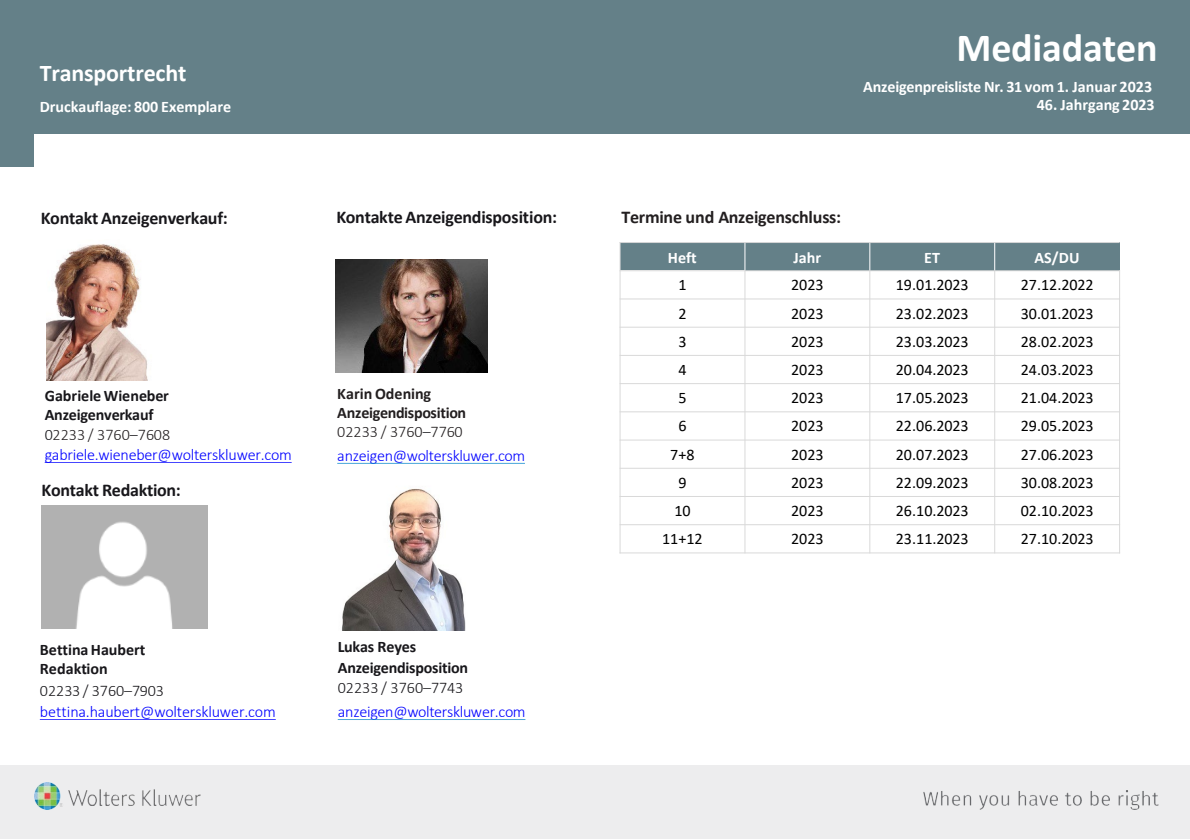
<style>
.page{position:relative;width:1190px;height:840px;background:#fff}
.page>*{position:absolute;margin:0;border:0;box-sizing:border-box;transform-origin:0 0}
.t1{font:700 40px "Calibri";letter-spacing:-.005em;color:#fff}
.t2{font:700 24px "Calibri";letter-spacing:-.005em;color:#fff}
.t3{font:700 18px "Calibri";letter-spacing:-.015em;color:#18171b}
.t4{font:700 18px "Calibri";letter-spacing:-.01em;color:#231f20}
.t5{font:16px "Calibri";color:#000}
.t6{font:300 16px/19.8px "Calibri";letter-spacing:-.015em;color:#00f}
.t7{font:700 16px "Calibri";letter-spacing:-.005em;color:#fff}
.t8{font:700 16px/19.2px "Calibri";letter-spacing:-.01em;color:#18171b}
.t9{font:700 16px/19.2px "Calibri";letter-spacing:-.015em;color:#231f20}
.t10{font:300 16px "Calibri";color:#18171b}
.s1{font-weight:700;color:#18171b}
.s2{color:#18171b}
.s3{color:#231f20}
.s4{font-weight:300}
.s5{font-weight:300;color:#18171b}
</style>
<div class="page">
<svg style="left:40px;top:719px;width:236px;height:1px"></svg>
<div style="left:0;top:765px;width:1190px;height:74px;background:#ededee"></div>
<img style="left:34px;top:783px;width:166px;height:26px">
<img style="left:924px;top:790px;width:234px;height:20px">
<div style="left:0;top:133px;width:34px;height:34px;background:#648088"></div>
<div style="left:0;top:0;width:1190px;height:133px;background:#648088"></div>
<img style="left:41px;top:505px;width:167px;height:123px">
<div style="left:620px;top:243px;width:125px;height:28px;background:#648088"></div>
<div style="left:745px;top:243px;width:125px;height:28px;background:#648088"></div>
<div style="left:870px;top:243px;width:125px;height:28px;background:#648088"></div>
<div style="left:995px;top:243px;width:125px;height:28px;background:#648088"></div>
<svg style="left:744px;top:243px;width:1px;height:27px"></svg>
<hr style="left:744px;top:271px;width:1px;height:282px;background:#d9d9d9">
<svg style="left:869px;top:243px;width:1px;height:27px"></svg>
<hr style="left:869px;top:271px;width:1px;height:282px;background:#d9d9d9">
<svg style="left:994px;top:243px;width:1px;height:27px"></svg>
<hr style="left:994px;top:271px;width:1px;height:282px;background:#d9d9d9">
<hr style="left:620px;top:270px;width:500px;height:1px;background:#d9d9d9">
<hr style="left:620px;top:298px;width:500px;height:1px;background:#d9d9d9">
<hr style="left:620px;top:327px;width:500px;height:1px;background:#d9d9d9">
<hr style="left:620px;top:355px;width:500px;height:1px;background:#d9d9d9">
<hr style="left:620px;top:383px;width:500px;height:1px;background:#d9d9d9">
<hr style="left:620px;top:411px;width:500px;height:1px;background:#d9d9d9">
<hr style="left:620px;top:440px;width:500px;height:1px;background:#d9d9d9">
<hr style="left:620px;top:468px;width:500px;height:1px;background:#d9d9d9">
<hr style="left:620px;top:496px;width:500px;height:1px;background:#d9d9d9">
<hr style="left:620px;top:524px;width:500px;height:1px;background:#d9d9d9">
<hr style="left:620px;top:242px;width:1px;height:311px;background:#d9d9d9">
<hr style="left:1119px;top:270px;width:1px;height:283px;background:#d9d9d9">
<hr style="left:620px;top:242px;width:500px;height:1px;background:#d9d9d9">
<hr style="left:620px;top:552px;width:500px;height:1px;background:#d9d9d9">
<img style="left:336px;top:259px;width:151px;height:114px">
<svg style="left:337px;top:463px;width:188px;height:1px"></svg>
<svg style="left:338px;top:719px;width:187px;height:1px"></svg>
<img style="left:341px;top:488px;width:125px;height:142px">
<svg style="left:45px;top:462px;width:247px;height:1px"></svg>
<img style="left:47px;top:244px;width:101px;height:137px">
<p class="t2" style="left:40px;top:56px;width:148px">Transportrecht</p>
<p class="t7" style="left:40px;top:95px;width:193px">Druckauflage: 800 Exemplare</p>
<p class="t3" style="left:41px;top:205px;width:189px">Kontakt Anzeigenverkauf:</p>
<p class="t6" style="left:45px;top:385px;width:249px"><span class="s1">Gabriele Wieneber<br>Anzeigenverkauf<br></span><span class="s2">0</span><span class="s3">2233 / 3760</span><span class="s2">–</span><span class="s3">7608 </span>gabriele.wieneber@wolterskluwer.com</p>
<p class="t3" style="left:42px;top:478px;width:141px">Kontakt Redaktion:</p>
<p class="t8" style="left:40px;top:640px;width:107px">Bettina Haubert<br>Redaktion</p>
<p class="t10" style="left:40px;top:681px;width:126px">02233 / 3760–7903</p>
<p class="t6" style="left:40px;top:702px;width:237px">bettina.haubert@wolterskluwer.com</p>
<h2 class="t1" style="left:956px;top:20px;width:203px">Mediadaten</h2>
<p class="t7" style="left:863px;top:75px;width:290px">Anzeigenpreisliste Nr. 31 vom 1. Januar 2023</p>
<p class="t7" style="left:1037px;top:93px;width:119px">46. Jahrgang 2023</p>
<p class="t3" style="left:336px;top:204px;width:222px">Kontakte Anzeigendisposition:</p>
<p class="t4" style="left:621px;top:205px;width:221px">Termine und Anzeigenschluss:</p>
<p class="t9" style="left:337px;top:384px;width:130px">Karin Odening<br>Anzeigendisposition<br><span class="s4">02233 / 3760</span><span class="s5">–</span><span class="s4">7760</span></p>
<p class="t6" style="left:337px;top:445px;width:189px">anzeigen@wolterskluwer.com</p>
<p class="t8" style="left:338px;top:636px;width:80px">Lukas Reyes</p>
<p class="t8" style="left:338px;top:658px;width:132px">Anzeigendisposition<br><span class="s4">02233 / 3760–7743</span></p>
<p class="t6" style="left:338px;top:702px;width:189px">anzeigen@wolterskluwer.com</p>
<p class="t7" style="left:668px;top:246px;width:30px">Heft</p>
<p class="t7" style="left:794px;top:246px;width:29px">Jahr</p>
<p class="t7" style="left:924px;top:246px;width:17px">ET</p>
<p class="t7" style="left:1034px;top:246px;width:47px">AS/DU</p>
<p class="t5" style="left:678px;top:274px;width:10px">1</p>
<p class="t5" style="left:791px;top:274px;width:34px">2023</p>
<p class="t5" style="left:896px;top:274px;width:74px">19.01.2023</p>
<p class="t5" style="left:1021px;top:274px;width:74px">27.12.2022</p>
<p class="t5" style="left:678px;top:302px;width:10px">2</p>
<p class="t5" style="left:791px;top:302px;width:34px">2023</p>
<p class="t5" style="left:896px;top:302px;width:74px">23.02.2023</p>
<p class="t5" style="left:1021px;top:302px;width:74px">30.01.2023</p>
<p class="t5" style="left:678px;top:330px;width:10px">3</p>
<p class="t5" style="left:791px;top:330px;width:34px">2023</p>
<p class="t5" style="left:896px;top:330px;width:74px">23.03.2023</p>
<p class="t5" style="left:1021px;top:330px;width:74px">28.02.2023</p>
<p class="t5" style="left:678px;top:359px;width:10px">4</p>
<p class="t5" style="left:791px;top:359px;width:34px">2023</p>
<p class="t5" style="left:896px;top:359px;width:74px">20.04.2023</p>
<p class="t5" style="left:1021px;top:359px;width:74px">24.03.2023</p>
<p class="t5" style="left:678px;top:387px;width:10px">5</p>
<p class="t5" style="left:791px;top:387px;width:34px">2023</p>
<p class="t5" style="left:896px;top:387px;width:74px">17.05.2023</p>
<p class="t5" style="left:1021px;top:387px;width:74px">21.04.2023</p>
<p class="t5" style="left:678px;top:415px;width:10px">6</p>
<p class="t5" style="left:791px;top:415px;width:34px">2023</p>
<p class="t5" style="left:896px;top:415px;width:74px">22.06.2023</p>
<p class="t5" style="left:1021px;top:415px;width:74px">29.05.2023</p>
<p class="t5" style="left:670px;top:443px;width:26px">7+8</p>
<p class="t5" style="left:791px;top:443px;width:34px">2023</p>
<p class="t5" style="left:896px;top:443px;width:74px">20.07.2023</p>
<p class="t5" style="left:1021px;top:443px;width:74px">27.06.2023</p>
<p class="t5" style="left:678px;top:472px;width:10px">9</p>
<p class="t5" style="left:791px;top:472px;width:34px">2023</p>
<p class="t5" style="left:896px;top:472px;width:74px">22.09.2023</p>
<p class="t5" style="left:1021px;top:472px;width:74px">30.08.2023</p>
<p class="t5" style="left:674px;top:500px;width:18px">10</p>
<p class="t5" style="left:791px;top:500px;width:34px">2023</p>
<p class="t5" style="left:896px;top:500px;width:74px">26.10.2023</p>
<p class="t5" style="left:1021px;top:500px;width:74px">02.10.2023</p>
<p class="t5" style="left:662px;top:528px;width:42px">11+12</p>
<p class="t5" style="left:791px;top:528px;width:34px">2023</p>
<p class="t5" style="left:896px;top:528px;width:74px">23.11.2023</p>
<p class="t5" style="left:1021px;top:528px;width:74px">27.10.2023</p>
</div>
